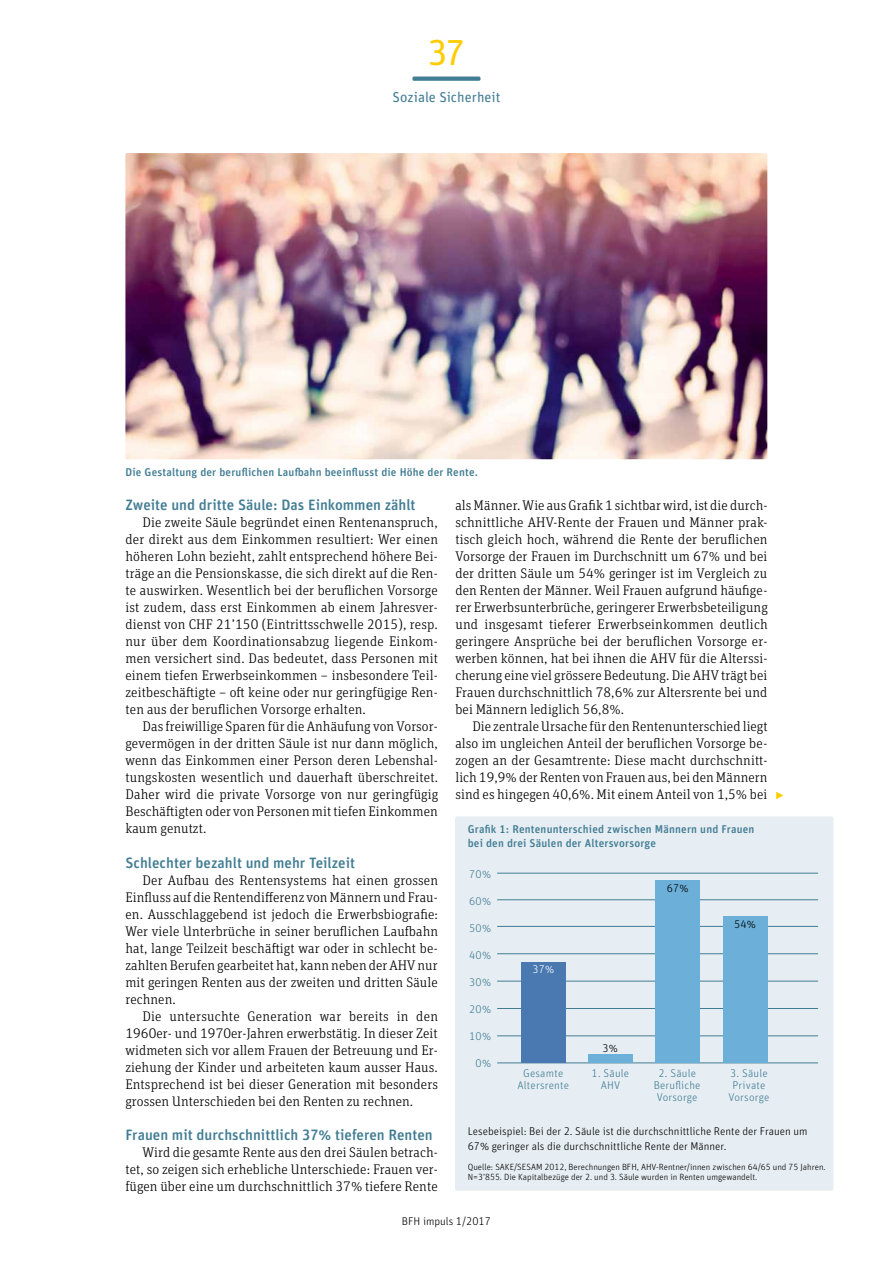
<style>
.page{position:relative;width:893px;height:1263px;background:#fff}
.page>*{position:absolute;margin:0;border:0;box-sizing:border-box;transform-origin:0 0}
.t1{font:36px "Unit Rounded Pro";color:#fc0}
.t2{font:500 15px "Unit Rounded Pro";color:#427d94}
.t3{font:14.25px "Unit Rounded Pro";color:#427d94}
.t4{font:300 13.95px/17px "Unit Slab Pro";letter-spacing:.005em;color:#000;text-align:justify}
.t5{font:500 11.25px/13.6px "Unit Rounded Pro";letter-spacing:.015em;color:#427d94}
.t6{font:300 11.25px/15px "Unit Rounded Pro";color:#000}
.t7{font:300 11.25px/12px "Unit Rounded Pro";letter-spacing:.015em;color:#427d94;text-align:center}
.t8{font:300 11.25px "Unit Rounded Pro";color:#fff}
.t9{font:300 9px/10.8px "Unit Rounded Pro";color:#000}
.s1{font-family:"Unit Rounded Pro";font-size:16.5px;color:#fc0}
</style>
<div class="page">
<svg style="left:412px;top:77px;width:68px;height:4px"></svg>
<div style="left:455px;top:816px;width:378px;height:375px;background:#e7eef3;border-radius:2px"></div>
<hr style="left:497px;top:1035px;width:321px;height:1px;background:#427d94">
<hr style="left:497px;top:1008px;width:321px;height:1px;background:#427d94">
<hr style="left:497px;top:981px;width:321px;height:1px;background:#427d94">
<hr style="left:497px;top:953px;width:321px;height:1px;background:#427d94">
<hr style="left:497px;top:926px;width:321px;height:1px;background:#427d94">
<hr style="left:497px;top:899px;width:321px;height:1px;background:#427d94">
<hr style="left:497px;top:873px;width:321px;height:1px;background:#427d94">
<img style="left:125px;top:153px;width:642px;height:306px">
<hr style="left:497px;top:1062px;width:321px;height:1px;background:#427d94">
<div style="left:521px;top:962px;width:45px;height:100px;background:#4a79b1"></div>
<div style="left:588px;top:1054px;width:45px;height:8px;background:#6cb0d9"></div>
<div style="left:655px;top:880px;width:45px;height:182px;background:#6cb0d9"></div>
<div style="left:723px;top:915px;width:44px;height:147px;background:#6cb0d9"></div>
<h1 class="t1" style="left:428px;top:25px;width:38px">37</h1>
<p class="t3" style="left:392px;top:87px;width:110px">Soziale Sicherheit</p>
<p class="t5" style="left:125px;top:465px;width:354px">Die Gestaltung der beruflichen Laufbahn beeinflusst die Höhe der Rente.</p>
<p class="t2" style="left:125px;top:494px;width:292px">Zweite und dritte Säule: Das Einkommen zählt</p>
<p class="t4" style="left:125px;top:514px;width:314px;text-indent:17px">Die zweite Säule begründet einen Rentenanspruch, der direkt aus dem Einkommen resultiert: Wer einen höheren Lohn bezieht, zahlt entsprechend höhere Bei&shy;träge an die Pensionskasse, die sich direkt auf die Ren&shy;te auswirken. Wesentlich bei der beruflichen Vorsorge ist zudem, dass erst Einkommen ab einem Jahresver&shy;dienst von CHF 21’150 (Eintrittsschwelle 2015), resp. nur über dem Koordinationsabzug liegende Einkom&shy;men versichert sind. Das bedeutet, dass Personen mit einem tiefen Erwerbseinkommen – insbesondere Teil&shy;zeitbeschäftigte – oft keine oder nur geringfügige Ren&shy;ten aus der beruflichen Vorsorge erhalten.</p>
<p class="t4" style="left:125px;top:718px;width:314px;text-indent:17px">Das freiwillige Sparen für die Anhäufung von Vorsor&shy;gevermögen in der dritten Säule ist nur dann möglich, wenn das Einkommen einer Person deren Lebenshal&shy;tungskosten wesentlich und dauerhaft überschreitet.<br>Daher wird die private Vorsorge von nur geringfügig Beschäftigten oder von Personen mit tiefen Einkommen kaum genutzt.</p>
<p class="t2" style="left:125px;top:852px;width:231px">Schlechter bezahlt und mehr Teilzeit</p>
<p class="t4" style="left:125px;top:871px;width:314px;text-indent:17px">Der Aufbau des Rentensystems hat einen grossen Einfluss auf die Rentendifferenz von Männern und Frau&shy;en. Ausschlaggebend ist jedoch die Erwerbsbiografie:<br>Wer viele Unterbrüche in seiner beruflichen Laufbahn hat, lange Teilzeit beschäftigt war oder in schlecht be&shy;zahlten Berufen gearbeitet hat, kann neben der AHV nur mit geringen Renten aus der zweiten und dritten Säule rechnen.</p>
<p class="t4" style="left:125px;top:1007px;width:314px;text-indent:17px">Die untersuchte Generation war bereits in den 1960er- und 1970er-Jahren erwerbstätig. In dieser Zeit widmeten sich vor allem Frauen der Betreuung und Er&shy;ziehung der Kinder und arbeiteten kaum ausser Haus.<br>Entsprechend ist bei dieser Generation mit besonders grossen Unterschieden bei den Renten zu rechnen.</p>
<p class="t2" style="left:125px;top:1124px;width:309px">Frauen mit durchschnittlich 37% tieferen Renten</p>
<p class="t4" style="left:125px;top:1143px;width:314px;text-indent:17px">Wird die gesamte Rente aus den drei Säulen betrach&shy;tet, so zeigen sich erhebliche Unterschiede: Frauen ver&shy;fügen über eine um durchschnittlich 37% tiefere Rente</p>
<p class="t4" style="left:455px;top:497px;width:314px">als Männer. Wie aus Grafik 1 sichtbar wird, ist die durch&shy;schnittliche AHV-Rente der Frauen und Männer prak&shy;tisch gleich hoch, während die Rente der beruflichen Vorsorge der Frauen im Durchschnitt um 67% und bei der dritten Säule um 54% geringer ist im Vergleich zu den Renten der Männer. Weil Frauen aufgrund häufige&shy;rer Erwerbsunterbrüche, geringerer Erwerbsbeteiligung und insgesamt tieferer Erwerbseinkommen deutlich geringere Ansprüche bei der beruflichen Vorsorge er&shy;werben können, hat bei ihnen die AHV für die Alterssi&shy;cherung eine viel grössere Bedeutung. Die AHV trägt bei Frauen durchschnittlich 78,6% zur Altersrente bei und bei Männern lediglich 56,8%.</p>
<p class="t4" style="left:455px;top:718px;width:331px;text-align:left;text-indent:17px">Die zentrale Ursache für den Rentenunterschied liegt also im ungleichen Anteil der beruflichen Vorsorge be&shy;zogen an der Gesamtrente: Diese macht durchschnitt&shy;lich 19,9% der Renten von Frauen aus, bei den Männern sind es hingegen 40,6%. Mit einem Anteil von 1,5% bei <span class="s1">▶</span></p>
<p class="t5" style="left:468px;top:822px;width:288px">Grafik 1: Rentenunterschied zwischen Männern und Frauen bei den drei Säulen der Altersvorsorge</p>
<p class="t7" style="left:469px;top:867px;width:23px">70%</p>
<p class="t7" style="left:469px;top:894px;width:23px">60%</p>
<p class="t7" style="left:469px;top:921px;width:23px">50%</p>
<p class="t7" style="left:469px;top:948px;width:23px">40%</p>
<p class="t7" style="left:469px;top:975px;width:23px">30%</p>
<p class="t7" style="left:469px;top:1002px;width:23px">20%</p>
<p class="t7" style="left:469px;top:1029px;width:23px">10%</p>
<p class="t7" style="left:476px;top:1056px;width:17px">0%</p>
<p class="t7" style="left:517px;top:1067px;width:53px">Gesamte<br>Altersrente</p>
<p class="t7" style="left:592px;top:1067px;width:39px">1. Säule<br>AHV</p>
<p class="t7" style="left:654px;top:1067px;width:48px">2. Säule<br>Berufliche<br>Vorsorge</p>
<p class="t7" style="left:729px;top:1067px;width:42px">3. Säule<br>Private<br>Vorsorge</p>
<p class="t6" style="left:667px;top:880px;width:23px">67%</p>
<p class="t6" style="left:734px;top:916px;width:23px">54%</p>
<p class="t8" style="left:532px;top:962px;width:23px">37%</p>
<p class="t6" style="left:602px;top:1041px;width:17px">3%</p>
<p class="t6" style="left:468px;top:1124px;width:341px">Lesebeispiel: Bei der 2. Säule ist die durchschnittliche Rente der Frauen um<br>67% geringer als die durchschnittliche Rente der Männer.</p>
<p class="t9" style="left:468px;top:1161px;width:359px">Quelle: SAKE/SESAM 2012, Berechnungen BFH, AHV-Rentner/innen zwischen 64/65 und 75 Jahren.<br>N=3’855. Die Kapitalbezüge der 2. und 3. Säule wurden in Renten umgewandelt.</p>
<p class="t6" style="left:402px;top:1213px;width:91px">BFH impuls 1/2017</p>
</div>
